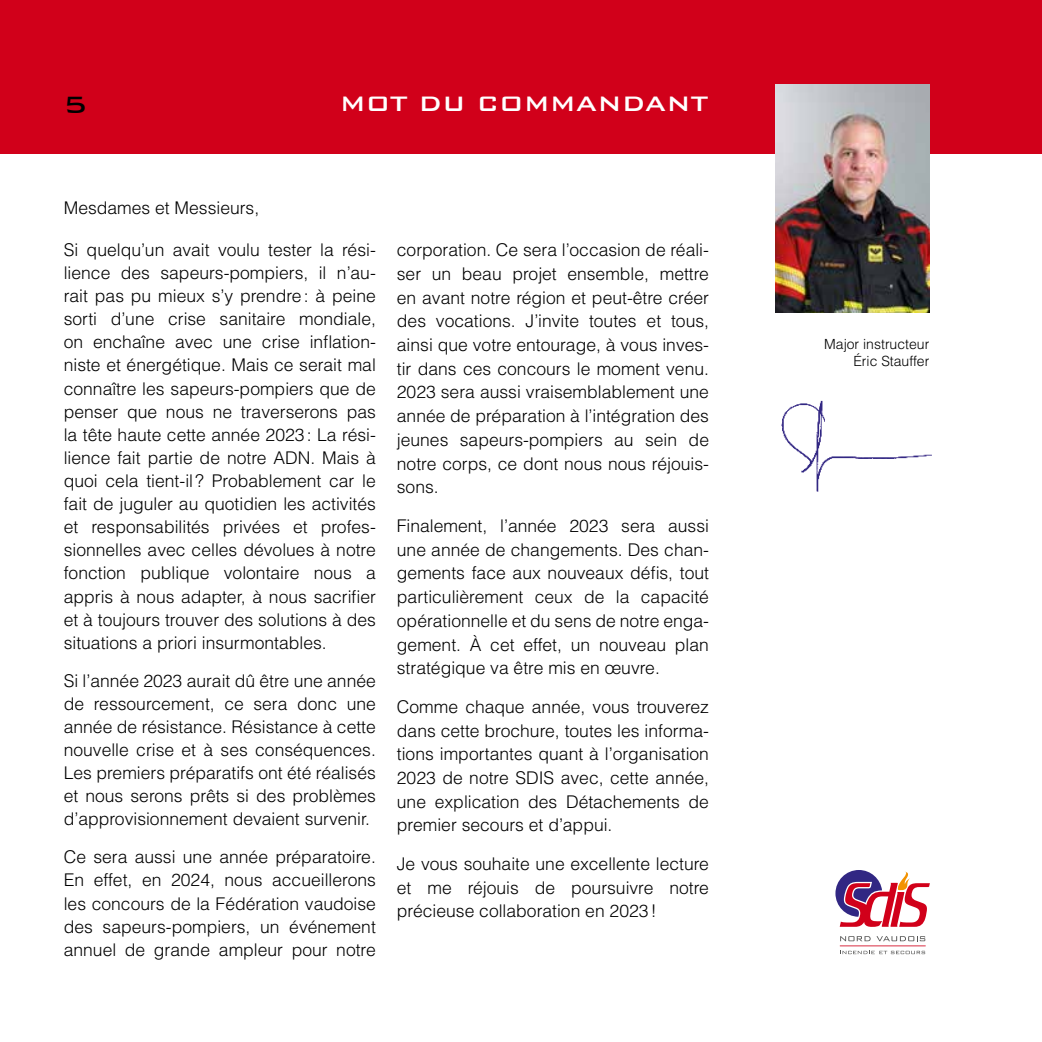
<style>
.page{position:relative;width:1042px;height:1042px;background:#fff}
.page>*{position:absolute;margin:0;border:0;box-sizing:border-box;transform-origin:0 0}
.t1{font:500 31.5px "Bank Gothic BT";color:#000}
.t2{font:500 28px "Bank Gothic BT";color:#fff}
.t3{font:300 17.5px/23.1px "Helvetica LT Std";color:#000;text-align:justify}
.t4{font:300 14px/16.8px "Helvetica LT Std";color:#000;text-align:right}
</style>
<div class="page">
<div style="left:0;top:0;width:1042px;height:154px;background:#d1001a"></div>
<svg style="left:840px;top:936px;width:86px;height:18px"></svg>
<svg style="left:835px;top:870px;width:95px;height:57px"></svg>
<img style="left:775px;top:84px;width:154px;height:229px">
<img style="left:781px;top:400px;width:151px;height:92px">
<h1 class="t1" style="left:63px;top:88px;width:26px">5</h1>
<h2 class="t2" style="left:340px;top:88px;width:370px">MOT DU COMMANDANT</h2>
<p class="t3" style="left:64px;top:196px;width:197px">Mesdames et Messieurs,</p>
<p class="t3" style="left:64px;top:238px;width:314px">Si quelqu’un avait voulu tester la rési&shy;lience des sapeurs-pompiers, il n’au&shy;rait pas pu mieux s’y prendre: à peine sorti d’une crise sanitaire mondiale, on enchaîne avec une crise inflation&shy;niste et énergétique. Mais ce serait mal connaître les sapeurs-pompiers que de penser que nous ne traverserons pas la tête haute cette année 2023: La rési&shy;lience fait partie de notre ADN. Mais à quoi cela tient-il? Probablement car le fait de juguler au quotidien les activités et responsabilités privées et profes&shy;sionnelles avec celles dévolues à notre fonction publique volontaire nous a appris à nous adapter, à nous sacrifier et à toujours trouver des solutions à des situations a priori insurmontables.</p>
<p class="t3" style="left:64px;top:669px;width:314px">Si l’année 2023 aurait dû être une année de ressourcement, ce sera donc une année de résistance. Résistance à cette nouvelle crise et à ses conséquences.<br>Les premiers préparatifs ont été réalisés et nous serons prêts si des problèmes d’approvisionnement devaient survenir.</p>
<p class="t3" style="left:64px;top:845px;width:314px">Ce sera aussi une année préparatoire.<br>En effet, en 2024, nous accueillerons les concours de la Fédération vaudoise des sapeurs-pompiers, un événement annuel de grande ampleur pour notre</p>
<p class="t3" style="left:397px;top:238px;width:314px;line-height:23.6px">corporation. Ce sera l’occasion de réali&shy;ser un beau projet ensemble, mettre en avant notre région et peut-être créer des vocations. J’invite toutes et tous, ainsi que votre entourage, à vous inves&shy;tir dans ces concours le moment venu.<br>2023 sera aussi vraisemblablement une année de préparation à l’intégration des jeunes sapeurs-pompiers au sein de notre corps, ce dont nous nous réjouis&shy;sons.</p>
<p class="t3" style="left:397px;top:514px;width:314px;line-height:23.6px">Finalement, l’année 2023 sera aussi une année de changements. Des chan&shy;gements face aux nouveaux défis, tout particulièrement ceux de la capacité opérationnelle et du sens de notre enga&shy;gement. À cet effet, un nouveau plan stratégique va être mis en œuvre.</p>
<p class="t3" style="left:397px;top:694px;width:314px;line-height:23.8px">Comme chaque année, vous trouverez dans cette brochure, toutes les informa&shy;tions importantes quant à l’organisation 2023 de notre SDIS avec, cette année, une explication des Détachements de premier secours et d’appui.</p>
<p class="t3" style="left:397px;top:852px;width:314px;line-height:23.6px">Je vous souhaite une excellente lecture et me réjouis de poursuivre notre précieuse collaboration en 2023!</p>
<p class="t4" style="left:824px;top:336px;width:107px">Major instructeur<br>Éric Stauffer</p>
</div>
